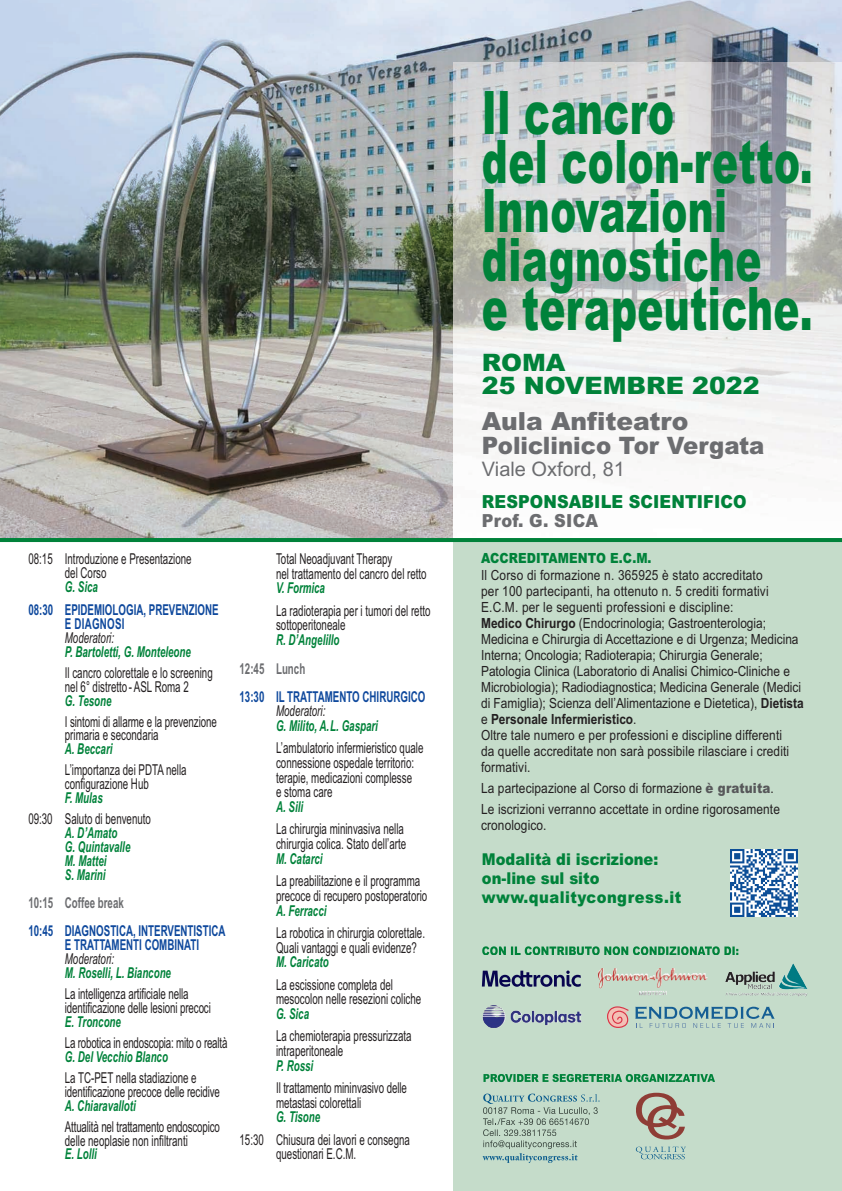
<style>
.page{position:relative;width:842px;height:1191px;background:#fff}
.page>*{position:absolute;margin:0;border:0;box-sizing:border-box;transform-origin:0 0}
.t1{font:900 60px/49px "Arial";letter-spacing:.01em;color:#00823a;scale:.65 1}
.t2{font:900 25px "Arial";color:#6c6d70}
.t3{font:900 24px "Arial";color:#6c6d70;scale:.95 1}
.t4{font:900 24px/22.4px "Arial";color:#00823a;scale:1.05 1}
.t5{font:20px "Arial";color:#6c6d70}
.t6{font:900 18px "Arial";letter-spacing:.005em;color:#00823a;scale:.9 1}
.t7{font:900 18px "Arial";letter-spacing:.015em;color:#6c6d70;scale:.9 1}
.t8{font:900 16.3px/18.5px "Arial";color:#00823a;scale:.9 1}
.t9{font:15px/14.7px "Arial";color:#231f20;scale:.65 1}
.t10{font:italic 700 15px/14px "Arial";color:#00823a;scale:.65 1}
.t11{font:700 15px/14px "Arial";color:#0f499d;scale:.65 1}
.t12{font:15px "Arial";letter-spacing:-.02em;color:#231f20;scale:.65 1}
.t13{font:italic 15px "Arial";color:#231f20;scale:.65 1}
.t14{font:700 15px "Arial";color:#6c6d70;scale:.65 1}
.t15{font:14px/16px "Arial";letter-spacing:.01em;color:#231f20;scale:.85 1}
.t16{font:900 14px "Arial";letter-spacing:.005em;color:#00823a;scale:.85 1}
.s1{font-weight:700}
.s2{font-weight:900;color:#57585a}
</style>
<div class="page">
<img style="left:0;top:0;width:842px;height:538px">
<div style="left:454px;top:540px;width:388px;height:651px;background:#c5dcca"></div>
<svg style="left:581px;top:1094px;width:18px;height:7px"></svg>
<svg style="left:483px;top:1093px;width:50px;height:54px"></svg>
<svg style="left:483px;top:1156px;width:26px;height:7px"></svg>
<svg style="left:636px;top:1092px;width:49px;height:47px"></svg>
<svg style="left:636px;top:1146px;width:50px;height:13px"></svg>
<svg style="left:483px;top:1074px;width:99px;height:8px"></svg>
<svg style="left:482px;top:946px;width:127px;height:9px"></svg>
<img style="left:454px;top:63px;width:388px;height:475px">
<hr style="left:0;top:538px;width:842px;height:4px;background:#00823a">
<img style="left:483px;top:1005px;width:99px;height:23px">
<img style="left:725px;top:963px;width:82px;height:33px">
<img style="left:730px;top:849px;width:67px;height:67px">
<img style="left:598px;top:968px;width:109px;height:27px">
<svg style="left:482px;top:970px;width:99px;height:16px"></svg>
<svg style="left:607px;top:1006px;width:22px;height:22px"></svg>
<svg style="left:635px;top:1006px;width:140px;height:21px"></svg>
<p class="t9" style="left:65px;top:552px;width:197px;line-height:14px;text-indent:-37px">08:15 Introduzione e Presentazione del Corso</p>
<p class="t10" style="left:65px;top:579px;width:52px">G. Sica</p>
<p class="t11" style="left:65px;top:602px;width:238px;text-indent:-36px">08:30 EPIDEMIOLOGIA, PREVENZIONE<br>E DIAGNOSI</p>
<p class="t13" style="left:65px;top:629px;width:77px">Moderatori:</p>
<p class="t10" style="left:65px;top:644px;width:195px">P. Bartoletti, G. Monteleone</p>
<p class="t9" style="left:65px;top:665px;width:229px;line-height:14px">Il cancro colorettale e lo screening nel 6° distretto- ASL Roma 2</p>
<p class="t10" style="left:65px;top:693px;width:73px">G. Tesone</p>
<p class="t9" style="left:65px;top:714px;width:235px;line-height:14px">I sintomi di allarme e la prevenzione primaria e secondaria</p>
<p class="t10" style="left:65px;top:742px;width:75px">A. Beccari</p>
<p class="t9" style="left:65px;top:763px;width:189px;line-height:14px">L’importanza dei PDTA nella configurazione Hub</p>
<p class="t10" style="left:65px;top:791px;width:60px">F. Mulas</p>
<p class="t9" style="left:28px;top:811px;width:190px">09:30 Saluto di benvenuto</p>
<p class="t10" style="left:65px;top:826px;width:102px">A. D’Amato<br>G. Quintavalle<br>M. Mattei<br>S. Marini</p>
<p class="t14" style="left:28px;top:894px;width:148px">10:15 Coffee break</p>
<p class="t11" style="left:65px;top:924px;width:249px;text-indent:-37px">10:45 DIAGNOSTICA, INTERVENTISTICA<br>E TRATTAMENTI COMBINATI</p>
<p class="t13" style="left:65px;top:950px;width:77px">Moderatori:</p>
<p class="t10" style="left:65px;top:965px;width:165px">M. Roselli, L. Biancone</p>
<p class="t9" style="left:65px;top:986px;width:226px;line-height:14px">La intelligenza artificiale nella identificazione delle lesioni precoci</p>
<p class="t10" style="left:65px;top:1014px;width:88px">E. Troncone</p>
<p class="t12" style="left:65px;top:1033px;width:252px">La robotica in endoscopia: mito o realtà</p>
<p class="t10" style="left:65px;top:1049px;width:160px">G. Del Vecchio Blanco</p>
<p class="t9" style="left:65px;top:1070px;width:240px;line-height:14px">La TC-PET nella stadiazione e identificazione precoce delle recidive</p>
<p class="t10" style="left:65px;top:1098px;width:111px">A. Chiaravalloti</p>
<p class="t9" style="left:65px;top:1119px;width:240px;line-height:14px">Attualità nel trattamento endoscopico delle neoplasie non infiltranti</p>
<p class="t10" style="left:65px;top:1147px;width:51px">E. Lolli</p>
<p class="t9" style="left:276px;top:551px;width:233px">Total Neoadjuvant Therapy<br>nel trattamento del cancro del retto</p>
<p class="t10" style="left:276px;top:581px;width:77px">V. Formica</p>
<p class="t9" style="left:276px;top:603px;width:239px">La radioterapia per i tumori del retto sottoperitoneale</p>
<p class="t10" style="left:276px;top:633px;width:99px">R. D’Angelillo</p>
<p class="t14" style="left:240px;top:660px;width:103px">12:45 Lunch</p>
<p class="t11" style="left:240px;top:689px;width:287px">13:30 IL TRATTAMENTO CHIRURGICO</p>
<p class="t13" style="left:276px;top:702px;width:77px">Moderatori:</p>
<p class="t10" style="left:276px;top:719px;width:158px">G. Milito, A.L. Gaspari</p>
<p class="t9" style="left:276px;top:741px;width:228px">L’ambulatorio infermieristico quale connessione ospedale territorio: terapie, medicazioni complesse<br>e stoma care</p>
<p class="t10" style="left:276px;top:800px;width:43px">A. Sili</p>
<p class="t9" style="left:276px;top:822px;width:202px">La chirurgia mininvasiva nella chirurgia colica. Stato dell’arte</p>
<p class="t10" style="left:276px;top:851px;width:73px">M. Catarci</p>
<p class="t9" style="left:276px;top:873px;width:234px">La preabilitazione e il programma precoce di recupero postoperatorio</p>
<p class="t10" style="left:276px;top:903px;width:79px">A. Ferracci</p>
<p class="t9" style="left:276px;top:925px;width:231px">La robotica in chirurgia colorettale.<br>Quali vantaggi e quali evidenze?</p>
<p class="t10" style="left:276px;top:955px;width:82px">M. Caricato</p>
<p class="t9" style="left:276px;top:977px;width:225px">La escissione completa del mesocolon nelle resezioni coliche</p>
<p class="t10" style="left:276px;top:1006px;width:52px">G. Sica</p>
<p class="t9" style="left:276px;top:1028px;width:210px">La chemioterapia pressurizzata intraperitoneale</p>
<p class="t10" style="left:276px;top:1058px;width:59px">P. Rossi</p>
<p class="t9" style="left:276px;top:1080px;width:203px">Il trattamento mininvasivo delle metastasi colorettali</p>
<p class="t10" style="left:276px;top:1110px;width:70px">G. Tisone</p>
<p class="t9" style="left:276px;top:1132px;width:207px;text-indent:-37px">15:30 Chiusura dei lavori e consegna questionari E.C.M.</p>
<h1 class="t1" style="left:482px;top:89px;width:511px">Il cancro<br>del colon-retto.<br>Innovazioni diagnostiche<br>e terapeutiche.</h1>
<h3 class="t4" style="left:482px;top:352px;width:266px">ROMA<br>25 NOVEMBRE 2022</h3>
<h2 class="t2" style="left:482px;top:407px;width:208px">Aula Anfiteatro</h2>
<h3 class="t3" style="left:482px;top:432px;width:299px">Policlinico Tor Vergata</h3>
<h3 class="t5" style="left:482px;top:457px;width:145px">Viale Oxford, 81</h3>
<p class="t6" style="left:482px;top:491px;width:296px">RESPONSABILE SCIENTIFICO</p>
<p class="t7" style="left:482px;top:510px;width:131px">Prof. G. SICA</p>
<p class="t16" style="left:481px;top:550px;width:202px">ACCREDITAMENTO E.C.M.</p>
<p class="t15" style="left:481px;top:567px;width:381px">Il Corso di formazione n. 365925 è stato accreditato<br>per 100 partecipanti, ha ottenuto n. 5 crediti formativi E.C.M. per le seguenti professioni e discipline:<br><span class="s1">Medico Chirurgo</span> (Endocrinologia; Gastroenterologia; Medicina e Chirurgia di Accettazione e di Urgenza; Medicina Interna; Oncologia; Radioterapia; Chirurgia Generale; Patologia Clinica (Laboratorio di Analisi Chimico-Cliniche e Microbiologia); Radiodiagnostica; Medicina Generale (Medici di Famiglia); Scienza dell’Alimentazione e Dietetica), <span class="s1">Dietista </span>e <span class="s1">Personale Infermieristico</span>.<br>Oltre tale numero e per professioni e discipline differenti<br>da quelle accreditate non sarà possibile rilasciare i crediti formativi.</p>
<p class="t15" style="left:481px;top:778px;width:353px;line-height:21px">La partecipazione al Corso di formazione <span class="s2">è gratuita</span>.<br>Le iscrizioni verranno accettate in ordine rigorosamente</p>
<p class="t15" style="left:481px;top:817px;width:79px">cronologico.</p>
<p class="t8" style="left:482px;top:850px;width:223px">Modalità di iscrizione: on-line sul sito www.qualitycongress.it</p>
</div>
